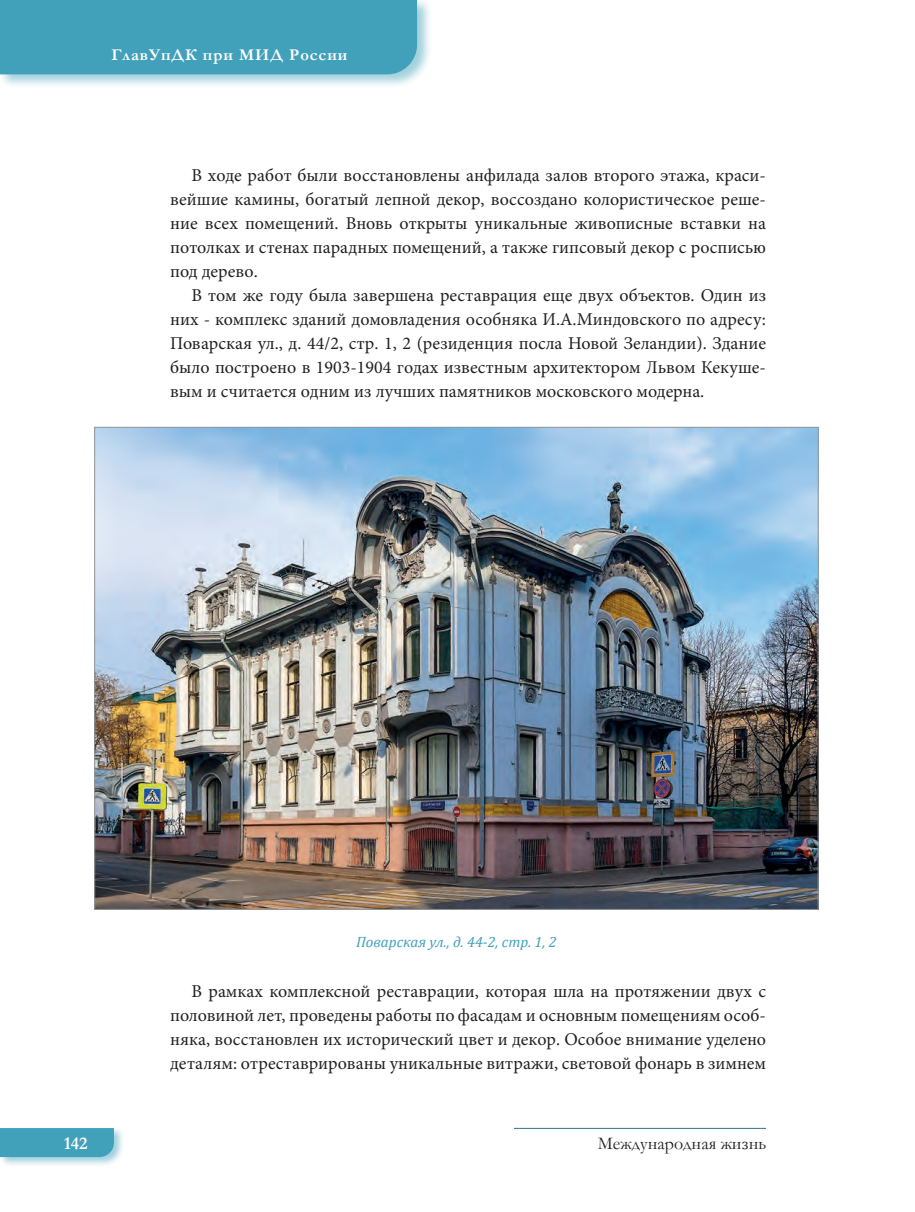
<style>
.page{position:relative;width:915px;height:1212px;background:#fff}
.page>*{position:absolute;margin:0;border:0;box-sizing:border-box;transform-origin:0 0}
.Основной_текст{font:18px/24px "Minion Pro";color:#231f20;text-align:justify}
.t1{font:18px "Garamond";color:#231f20}
.t2{font:700 18px "Garamond";color:#fff}
.t3{font:700 16.5px "Garamond";letter-spacing:.06em;color:#fff}
.подпись_под_фото{font:italic 15px "Cambria";color:#42a1ba}
</style>
<div class="page">
<div style="left:0;top:1126px;width:125px;height:41px;background:#42a1ba;opacity:.5"></div>
<div style="left:0;top:1128px;width:114px;height:29px;background:#42a1ba"></div>
<hr style="left:514px;top:1128px;width:251px;height:1px;background:#2a7588">
<div style="left:0;top:0;width:432px;height:88px;background:#42a1ba;opacity:.5"></div>
<div style="left:0;top:0;width:417px;height:74px;background:#42a1ba"></div>
<img style="left:96px;top:429px;width:720px;height:478px">
<p class="t3" style="left:111px;top:43px;width:237px">ГлавУпДК при МИД России</p>
<p class="Основной_текст" style="left:170px;top:163px;width:597px;text-indent:21px">В ходе работ были восстановлены анфилада залов второго этажа, краси&shy;вейшие камины, богатый лепной декор, воссоздано колористическое реше&shy;ние всех помещений. Вновь открыты уникальные живописные вставки на потолках и стенах парадных помещений, а также гипсовый декор с росписью под дерево.</p>
<p class="Основной_текст" style="left:170px;top:283px;width:597px;text-indent:21px">В том же году была завершена реставрация еще двух объектов. Один из них - комплекс зданий домовладения особняка И.А.Миндовского по адресу:<br>Поварская ул., д. 44/2, стр. 1, 2 (резиденция посла Новой Зеландии). Здание было построено в 1903-1904 годах известным архитектором Львом Кекуше&shy;вым и считается одним из лучших памятников московского модерна.</p>
<p class="подпись_под_фото" style="left:356px;top:932px;width:202px">Поварская ул., д. 44-2, стр. 1, 2</p>
<p class="Основной_текст" style="left:170px;top:979px;width:597px;text-indent:21px">В рамках комплексной реставрации, которая шла на протяжении двух с половиной лет, проведены работы по фасадам и основным помещениям особ&shy;няка, восстановлен их исторический цвет и декор. Особое внимание уделено деталям: отреставрированы уникальные витражи, световой фонарь в зимнем</p>
<p class="t2" style="left:64px;top:1131px;width:26px">142</p>
<p class="t1" style="left:597px;top:1131px;width:170px">Международная жизнь</p>
</div>
